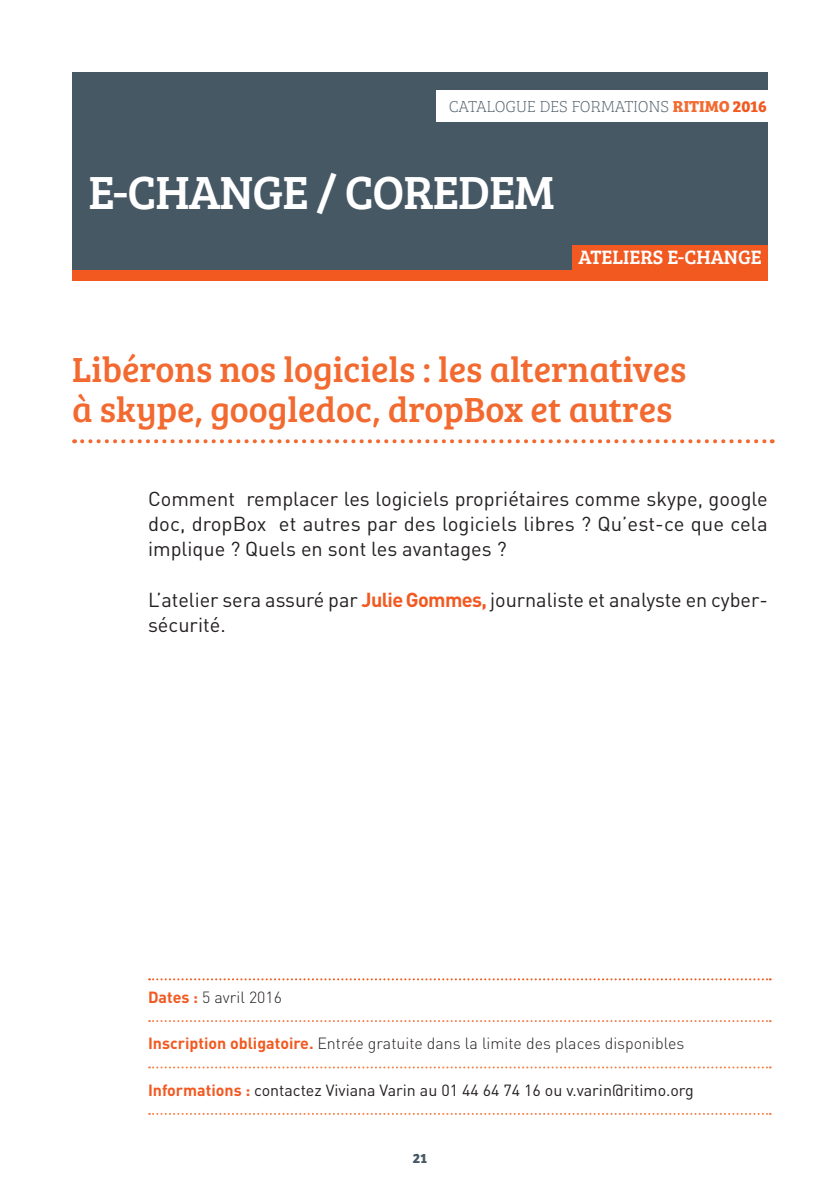
<style>
.page{position:relative;width:840px;height:1191px;background:#fff}
.page>*{position:absolute;margin:0;border:0;box-sizing:border-box;transform-origin:0 0}
.t1{font:48px "Bree Serif";letter-spacing:-.02em;color:#fff}
.t2{font:36px/40px "Bree Serif";color:#f26a30}
.t3{font:20px/25.2px "DIN";color:#231f20;text-align:justify}
.t4{font:20px "Bree Serif";color:#fff}
.t5{font:16.4px "Bree Serif Th";color:#556571}
.t6{font:300 16px "DIN";color:#231f20}
.t7{font:16px "DIN";color:#231f20}
.t8{font:700 14px "Bree";color:#475865}
.s1{font-family:"Bree Serif";font-weight:700;color:#f26a30}
.s2{font-family:"Bree Serif";font-weight:700;color:#f15921}
.s3{font-weight:700;color:#f15921}
</style>
<div class="page">
<div style="left:72px;top:72px;width:695px;height:209px;background:#475865"></div>
<div style="left:72px;top:270px;width:695px;height:11px;background:#f15921"></div>
<div style="left:436px;top:91px;width:402px;height:31px;background:#fff"></div>
<div style="left:572px;top:245px;width:195px;height:25px;background:#f15921"></div>
<svg style="left:82px;top:439px;width:690px;height:4px"></svg>
<svg style="left:149px;top:978px;width:621px;height:2px"></svg>
<svg style="left:149px;top:1020px;width:621px;height:2px"></svg>
<svg style="left:149px;top:1066px;width:621px;height:2px"></svg>
<svg style="left:149px;top:1112px;width:621px;height:2px"></svg>
<p class="t5" style="left:448px;top:95px;width:319px">CATALOGUE DES FORMATIONS <span class="s1">RITIMO</span> <span class="s2">2016</span></p>
<h1 class="t1" style="left:88px;top:157px;width:467px">E-CHANGE / COREDEM</h1>
<p class="t4" style="left:578px;top:243px;width:185px">ATELIERS E-CHANGE</p>
<h2 class="t2" style="left:72px;top:348px;width:615px">Libérons nos logiciels : les alternatives à skype, googledoc, dropBox et autres</h2>
<p class="t3" style="left:148px;top:486px;width:621px">Comment remplacer les logiciels propriétaires comme skype, google doc, dropBox et autres par des logiciels libres ? Qu’est-ce que cela implique ? Quels en sont les avantages ?</p>
<p class="t3" style="left:148px;top:586px;width:621px">L’atelier sera assuré par <span class="s3">Julie Gommes,</span> journaliste et analyste en cyber&shy;sécurité.</p>
<p class="t6" style="left:148px;top:987px;width:135px"><span class="s3">Dates :</span> 5 avril 2016</p>
<p class="t6" style="left:148px;top:1033px;width:537px"><span class="s3">Inscription obligatoire.</span> Entrée gratuite dans la limite des places disponibles</p>
<p class="t7" style="left:148px;top:1080px;width:547px"><span class="s3">Informations :</span> contactez Viviana Varin au 01 44 64 74 16 ou v.varin@ritimo.org</p>
<p class="t8" style="left:412px;top:1149px;width:16px">21</p>
</div>
